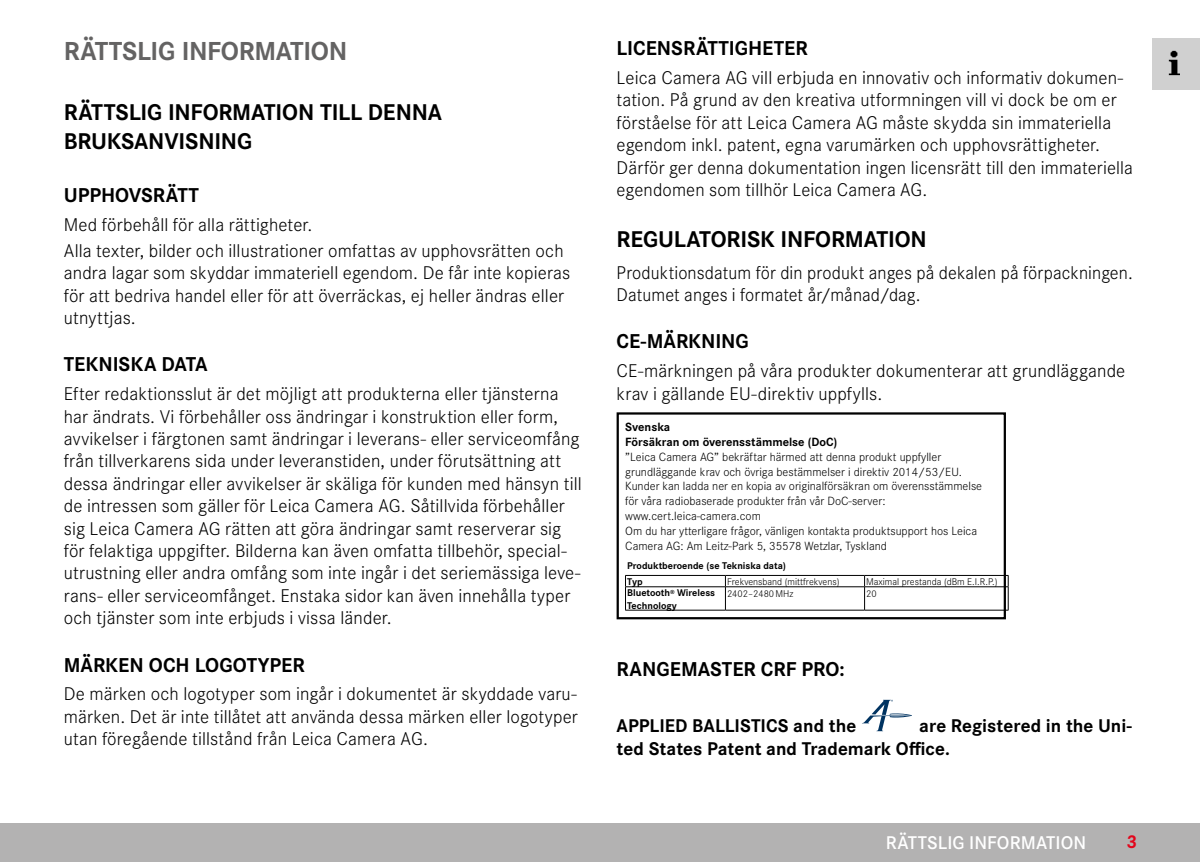
<style>
.page{position:relative;width:1200px;height:862px;background:#fff}
.page>*{position:absolute;margin:0;border:0;box-sizing:border-box;transform-origin:0 0}
.Heading____Chapter{font:700 27px "Corporate S";letter-spacing:-.015em;color:#646363}
.Heading____Heading_01_blind{font:700 23.62px/28.3px "Corporate S";letter-spacing:-.01em;color:#000}
.Heading____Heading_02_blind{font:700 20.7px "Corporate S";color:#000}
.Text____Body_Text{font:300 19.12px/22.3px "Corporate S";letter-spacing:.005em;color:#000}
.Text____Body_Text-2{font:700 19.12px/22.3px "Corporate S";color:#000}
.t1{font:600 19.12px "Corporate S";letter-spacing:.005em;color:#fff}
.t2{font:700 19.12px "Corporate S";color:#e3051b}
.t3{font:300 12.38px/14.8px "Corporate S";color:#000}
.t4{font:700 12.38px "Corporate S";color:#000}
.t5{font:300 10.12px "Corporate S";color:#000}
.t6{font:700 10.12px/12.2px "Corporate S";color:#000}
</style>
<div class="page">
<div style="left:1151px;top:38px;width:48px;height:51px;background:#d0d0d0"></div>
<img style="left:1168px;top:50px;width:12px;height:26px">
<div style="left:0;top:823px;width:1199px;height:38px;background:#b3b2b2"></div>
<hr style="left:625px;top:574px;width:100px;height:1px;background:#000">
<hr style="left:725px;top:574px;width:139px;height:1px;background:#000">
<hr style="left:864px;top:574px;width:144px;height:1px;background:#000">
<hr style="left:625px;top:586px;width:100px;height:1px;background:#000">
<svg style="left:625px;top:575px;width:1px;height:34px"></svg>
<hr style="left:725px;top:586px;width:139px;height:1px;background:#000">
<svg style="left:724px;top:575px;width:1px;height:34px"></svg>
<hr style="left:864px;top:586px;width:144px;height:1px;background:#000">
<svg style="left:864px;top:575px;width:1px;height:34px"></svg>
<svg style="left:1007px;top:575px;width:1px;height:34px"></svg>
<hr style="left:625px;top:609px;width:100px;height:1px;background:#000">
<hr style="left:725px;top:609px;width:139px;height:1px;background:#000">
<hr style="left:864px;top:609px;width:144px;height:1px;background:#000">
<div style="left:616px;top:412px;width:389px;height:207px;border:2px solid #000"></div>
<svg style="left:862px;top:699px;width:49px;height:31px"></svg>
<p class="Heading____Chapter" style="left:64px;top:30px;width:285px">RÄTTSLIG INFORMATION</p>
<p class="Heading____Heading_01_blind" style="left:64px;top:96px;width:379px">RÄTTSLIG INFORMATION TILL DENNA<br>BRUKSANVISNING</p>
<p class="Heading____Heading_02_blind" style="left:64px;top:179px;width:136px">UPPHOVSRÄTT</p>
<p class="Text____Body_Text" style="left:64px;top:212px;width:250px">Med förbehåll för alla rättigheter.</p>
<p class="Text____Body_Text" style="left:64px;top:238px;width:508px">Alla texter, bilder och illustrationer omfattas av upphovsrätten och andra lagar som skyddar immateriell egendom. De får inte kopieras för att bedriva handel eller för att överräckas, ej heller ändras eller utnyttjas.</p>
<p class="Heading____Heading_02_blind" style="left:64px;top:348px;width:145px">TEKNISKA DATA</p>
<p class="Text____Body_Text" style="left:64px;top:381px;width:519px">Efter redaktionsslut är det möjligt att produkterna eller tjänsterna har ändrats. Vi förbehåller oss ändringar i konstruktion eller form, avvikelser i färgtonen samt ändringar i leverans- eller serviceomfång från tillverkarens sida under leveranstiden, under förutsättning att dessa ändringar eller avvikelser är skäliga för kunden med hänsyn till de intressen som gäller för Leica Camera AG. Såtillvida förbehåller sig Leica Camera AG rätten att göra ändringar samt reserverar sig för felaktiga uppgifter. Bilderna kan även omfatta tillbehör, special&shy;utrustning eller andra omfång som inte ingår i det seriemässiga leve&shy;rans- eller serviceomfånget. Enstaka sidor kan även innehålla typer och tjänster som inte erbjuds i vissa länder.</p>
<p class="Heading____Heading_02_blind" style="left:64px;top:648px;width:242px">MÄRKEN OCH LOGOTYPER</p>
<p class="Text____Body_Text" style="left:64px;top:681px;width:515px;text-align:justify">De märken och logotyper som ingår i dokumentet är skyddade varu&shy;märken. Det är inte tillåtet att använda dessa märken eller logotyper utan föregående tillstånd från Leica Camera AG.</p>
<p class="Heading____Heading_02_blind" style="left:616px;top:32px;width:192px">LICENSRÄTTIGHETER</p>
<p class="Text____Body_Text" style="left:616px;top:65px;width:518px">Leica Camera AG vill erbjuda en innovativ och informativ dokumen&shy;tation. På grund av den kreativa utformningen vill vi dock be om er förståelse för att Leica Camera AG måste skydda sin immateriella egendom inkl. patent, egna varumärken och upphovsrättigheter.<br>Därför ger denna dokumentation ingen licensrätt till den immateriella egendomen som tillhör Leica Camera AG.</p>
<p class="Heading____Heading_01_blind" style="left:616px;top:222px;width:312px">REGULATORISK INFORMATION</p>
<p class="Text____Body_Text" style="left:616px;top:260px;width:517px">Produktionsdatum för din produkt anges på dekalen på förpackningen.<br>Datumet anges i formatet år/månad/dag.</p>
<p class="Heading____Heading_02_blind" style="left:616px;top:325px;width:134px">CE-MÄRKNING</p>
<p class="Text____Body_Text" style="left:616px;top:358px;width:510px">CE-märkningen på våra produkter dokumenterar att grundläggande krav i gällande EU-direktiv uppfylls.</p>
<p class="t4" style="left:625px;top:417px;width:46px">Svenska</p>
<p class="t4" style="left:625px;top:431px;width:214px">Försäkran om överensstämmelse (DoC)</p>
<p class="t3" style="left:625px;top:448px;width:338px">”Leica Camera AG” bekräftar härmed att denna produkt uppfyller grundläggande krav och övriga bestämmelser i direktiv 2014/53/EU.</p>
<p class="t3" style="left:625px;top:478px;width:358px">Kunder kan ladda ner en kopia av originalförsäkran om överensstämmelse för våra radiobaserade produkter från vår DoC-server:</p>
<p class="t3" style="left:625px;top:507px;width:137px">www.cert.leica-camera.com</p>
<p class="t3" style="left:625px;top:522px;width:353px">Om du har ytterligare frågor, vänligen kontakta produktsupport hos Leica<br>Camera AG: Am Leitz-Park 5, 35578 Wetzlar, Tyskland</p>
<p class="t6" style="left:627px;top:558px;width:160px">Produktberoende (se Tekniska data)</p>
<p class="t6" style="left:627px;top:574px;width:17px">Typ</p>
<p class="t5" style="left:726px;top:574px;width:114px">Frekvensband (mittfrekvens)</p>
<p class="t5" style="left:866px;top:574px;width:133px">Maximal prestanda (dBm E.I.R.P.)</p>
<p class="t6" style="left:627px;top:585px;width:90px">Bluetooth<sup>®</sup> Wireless<br>Technology</p>
<p class="t5" style="left:726px;top:585px;width:68px">2402–2480MHz</p>
<p class="t5" style="left:866px;top:585px;width:12px">20</p>
<p class="Heading____Heading_02_blind" style="left:616px;top:652px;width:229px">RANGEMASTER CRF PRO:</p>
<p class="Text____Body_Text-2" style="left:616px;top:712px;width:241px">APPLIED BALLISTICS and the</p>
<p class="Text____Body_Text-2" style="left:616px;top:712px;width:516px;text-indent:302px">are Registered in the Uni&shy;ted States Patent and Trademark Office.</p>
<p class="t1" style="left:885px;top:827px;width:202px">RÄTTSLIG INFORMATION</p>
<p class="t2" style="left:1126px;top:826px;width:12px">3</p>
</div>
